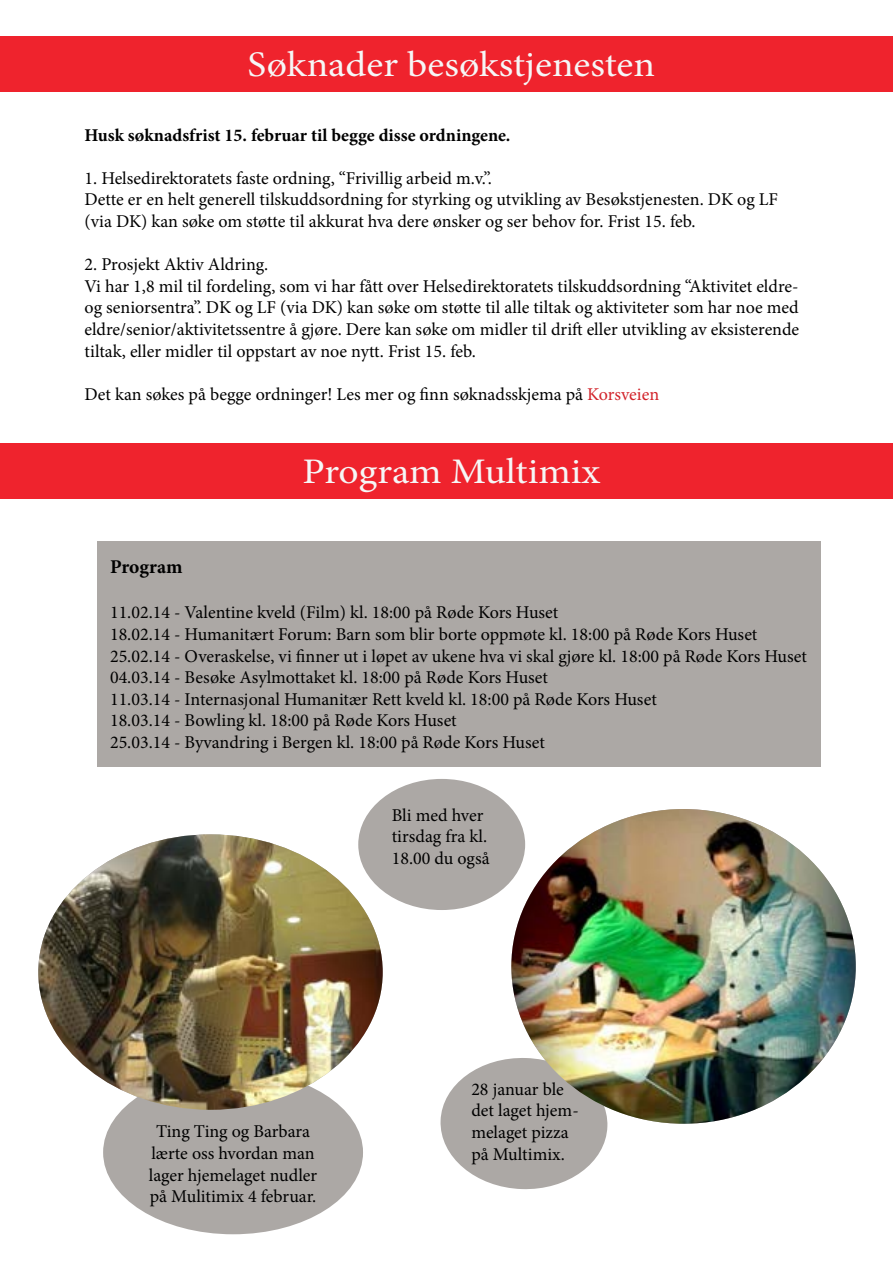
<style>
.page{position:relative;width:893px;height:1263px;background:#fff}
.page>*{position:absolute;margin:0;border:0;box-sizing:border-box;transform-origin:0 0}
.t1{font:36px "Minion Pro";color:#f6f6f6;scale:1.1 1}
.t2{font:700 19.5px "Minion Pro";color:#000}
.t3{font:18px/21.6px "Minion Pro";color:#000}
.t4{font:700 18px "Minion Pro";color:#000}
.s1{color:#d2232a}
</style>
<div class="page">
<div style="left:103px;top:1070px;width:260px;height:164px;background:#aca8a5;border-radius:50%"></div>
<svg style="left:440px;top:1058px;width:168px;height:132px"></svg>
<div style="left:0;top:36px;width:893px;height:55px;background:#ef232d"></div>
<div style="left:0;top:443px;width:893px;height:56px;background:#ef232d"></div>
<div style="left:97px;top:541px;width:724px;height:225px;background:#aca8a5"></div>
<img style="left:511px;top:809px;width:345px;height:315px">
<div style="left:358px;top:779px;width:167px;height:131px;background:#aca8a5;border-radius:50%"></div>
<img style="left:38px;top:834px;width:345px;height:276px">
<h1 class="t1" style="left:247px;top:40px;width:372px">Søknader besøkstjenesten</h1>
<p class="t4" style="left:85px;top:122px;width:427px">Husk søknadsfrist 15. februar til begge disse ordningene.</p>
<p class="t3" style="left:85px;top:167px;width:695px">1. Helsedirektoratets faste ordning, “Frivillig arbeid m.v.”.<br>Dette er en helt generell tilskuddsordning for styrking og utvikling av Besøkstjenesten. DK og LF (via DK) kan søke om støtte til akkurat hva dere ønsker og ser behov for. Frist 15. feb.</p>
<p class="t3" style="left:85px;top:254px;width:716px">2. Prosjekt Aktiv Aldring.<br>Vi har 1,8 mil til fordeling, som vi har fått over Helsedirektoratets tilskuddsordning “Aktivitet eldre&shy;og seniorsentra”. DK og LF (via DK) kan søke om støtte til alle tiltak og aktiviteter som har noe med eldre/senior/aktivitetssentre å gjøre. Dere kan søke om midler til drift eller utvikling av eksisterende tiltak, eller midler til oppstart av noe nytt. Frist 15. feb.</p>
<p class="t3" style="left:85px;top:383px;width:576px">Det kan søkes på begge ordninger! Les mer og finn søknadsskjema på <span class="s1">Korsveien</span></p>
<h1 class="t1" style="left:302px;top:447px;width:272px">Program Multimix</h1>
<p class="t2" style="left:110px;top:553px;width:74px">Program</p>
<p class="t3" style="left:110px;top:602px;width:698px">11.02.14 - Valentine kveld (Film) kl. 18:00 på Røde Kors Huset<br>18.02.14 - Humanitært Forum: Barn som blir borte oppmøte kl. 18:00 på Røde Kors Huset 25.02.14 - Overaskelse, vi finner ut i løpet av ukene hva vi skal gjøre kl. 18:00 på Røde Kors Huset 04.03.14 - Besøke Asylmottaket kl. 18:00 på Røde Kors Huset<br>11.03.14 - Internasjonal Humanitær Rett kveld kl. 18:00 på Røde Kors Huset<br>18.03.14 - Bowling kl. 18:00 på Røde Kors Huset<br>25.03.14 - Byvandring i Bergen kl. 18:00 på Røde Kors Huset</p>
<p class="t3" style="left:392px;top:804px;width:99px">Bli med hver tirsdag fra kl.<br>18.00 du også</p>
<p class="t3" style="left:149px;top:1121px;width:170px;text-align:center">Ting Ting og Barbara lærte oss hvordan man lager hjemelaget nudler på Mulitimix 4 februar.</p>
<p class="t3" style="left:471px;top:1078px;width:109px">28 januar ble det laget hjem&shy;melaget pizza på Multimix.</p>
</div>
